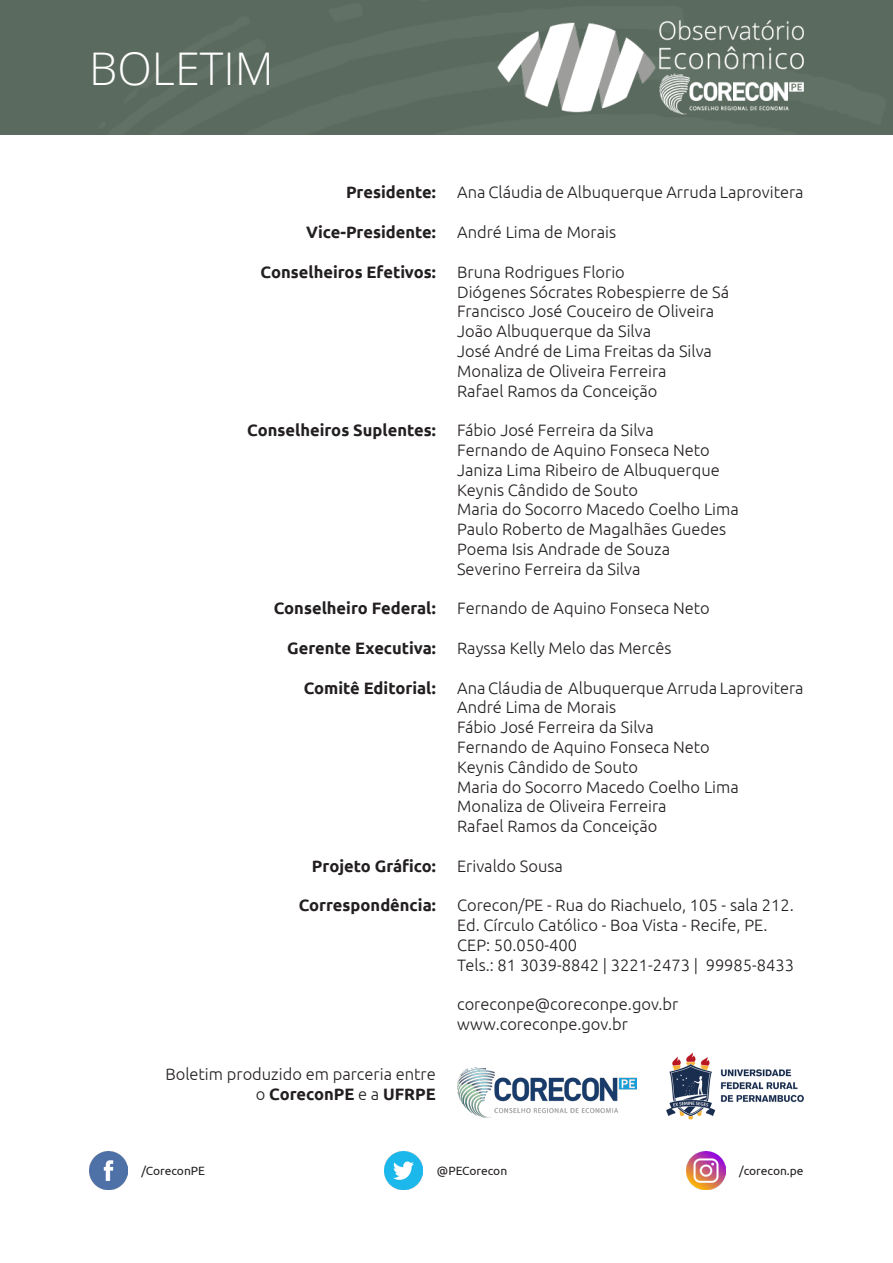
<style>
.page{position:relative;width:893px;height:1263px;background:#fff}
.page>*{position:absolute;margin:0;border:0;box-sizing:border-box;transform-origin:0 0}
.t1{font:300 45px "Open Sans";color:#fff}
.t2{font:300 16.5px "Ubuntu";color:#231f20}
.t3{font:700 16.5px "Ubuntu";color:#231f20}
.t4{font:12px "Ubuntu";color:#231f20}
.s1{font-weight:300}
</style>
<div class="page">
<img style="left:385px;top:1151px;width:38px;height:38px">
<img style="left:89px;top:1151px;width:39px;height:38px">
<img style="left:687px;top:1151px;width:38px;height:38px">
<img style="left:457px;top:1067px;width:179px;height:50px">
<img style="left:666px;top:1052px;width:138px;height:68px">
<div style="left:0;top:0;width:893px;height:134px;background:#5b6a5e"></div>
<img style="left:497px;top:21px;width:307px;height:94px">
<p class="t1" style="left:89px;top:38px;width:186px">BOLETIM</p>
<p class="t3" style="left:346px;top:183px;width:91px">Presidente:</p>
<p class="t3" style="left:306px;top:222px;width:131px">Vice-Presidente:</p>
<p class="t3" style="left:261px;top:262px;width:177px">Conselheiros Efetivos:</p>
<p class="t3" style="left:247px;top:420px;width:190px">Conselheiros Suplentes:</p>
<p class="t3" style="left:274px;top:598px;width:164px">Conselheiro Federal:</p>
<p class="t3" style="left:287px;top:638px;width:150px">Gerente Executiva:</p>
<p class="t3" style="left:304px;top:678px;width:134px">Comitê Editorial:</p>
<p class="t3" style="left:312px;top:856px;width:125px">Projeto Gráfico:</p>
<p class="t3" style="left:299px;top:895px;width:139px">Correspondência:</p>
<p class="t2" style="left:165px;top:1064px;width:272px">Boletim produzido em parceria entre</p>
<p class="t3" style="left:256px;top:1084px;width:181px"><span class="s1">o</span> CoreconPE <span class="s1">e a</span> UFRPE</p>
<p class="t2" style="left:457px;top:183px;width:348px">Ana Cláudia de Albuquerque Arruda Laprovitera</p>
<p class="t2" style="left:457px;top:222px;width:160px">André Lima de Morais</p>
<p class="t2" style="left:457px;top:262px;width:169px">Bruna Rodrigues Florio</p>
<p class="t2" style="left:457px;top:282px;width:273px">Diógenes Sócrates Robespierre de Sá</p>
<p class="t2" style="left:457px;top:301px;width:259px">Francisco José Couceiro de Oliveira</p>
<p class="t2" style="left:457px;top:321px;width:195px">João Albuquerque da Silva</p>
<p class="t2" style="left:457px;top:341px;width:256px">José André de Lima Freitas da Silva</p>
<p class="t2" style="left:457px;top:361px;width:211px">Monaliza de Oliveira Ferreira</p>
<p class="t2" style="left:457px;top:381px;width:202px">Rafael Ramos da Conceição</p>
<p class="t2" style="left:457px;top:420px;width:198px">Fábio José Ferreira da Silva</p>
<p class="t2" style="left:457px;top:440px;width:254px">Fernando de Aquino Fonseca Neto</p>
<p class="t2" style="left:457px;top:460px;width:264px">Janiza Lima Ribeiro de Albuquerque</p>
<p class="t2" style="left:457px;top:480px;width:182px">Keynis Cândido de Souto</p>
<p class="t2" style="left:457px;top:499px;width:283px">Maria do Socorro Macedo Coelho Lima</p>
<p class="t2" style="left:457px;top:519px;width:271px">Paulo Roberto de Magalhães Guedes</p>
<p class="t2" style="left:457px;top:539px;width:214px">Poema Isis Andrade de Souza</p>
<p class="t2" style="left:457px;top:559px;width:185px">Severino Ferreira da Silva</p>
<p class="t2" style="left:457px;top:598px;width:254px">Fernando de Aquino Fonseca Neto</p>
<p class="t2" style="left:457px;top:638px;width:216px">Rayssa Kelly Melo das Mercês</p>
<p class="t2" style="left:457px;top:678px;width:348px">Ana Cláudia de Albuquerque Arruda Laprovitera</p>
<p class="t2" style="left:457px;top:697px;width:160px">André Lima de Morais</p>
<p class="t2" style="left:457px;top:717px;width:198px">Fábio José Ferreira da Silva</p>
<p class="t2" style="left:457px;top:737px;width:254px">Fernando de Aquino Fonseca Neto</p>
<p class="t2" style="left:457px;top:757px;width:182px">Keynis Cândido de Souto</p>
<p class="t2" style="left:457px;top:777px;width:283px">Maria do Socorro Macedo Coelho Lima</p>
<p class="t2" style="left:457px;top:796px;width:211px">Monaliza de Oliveira Ferreira</p>
<p class="t2" style="left:457px;top:816px;width:202px">Rafael Ramos da Conceição</p>
<p class="t2" style="left:457px;top:856px;width:107px">Erivaldo Sousa</p>
<p class="t2" style="left:457px;top:895px;width:338px">Corecon/PE - Rua do Riachuelo, 105 - sala 212.</p>
<p class="t2" style="left:457px;top:915px;width:312px">Ed. Círculo Católico - Boa Vista - Recife, PE.</p>
<p class="t2" style="left:457px;top:935px;width:121px">CEP: 50.050-400</p>
<p class="t2" style="left:457px;top:955px;width:338px">Tels.: 81 3039-8842 | 3221-2473 | 99985-8433</p>
<p class="t2" style="left:457px;top:994px;width:223px">coreconpe@coreconpe.gov.br</p>
<p class="t2" style="left:457px;top:1014px;width:172px">www.coreconpe.gov.br</p>
<p class="t4" style="left:142px;top:1163px;width:65px">/CoreconPE</p>
<p class="t4" style="left:437px;top:1163px;width:72px">@PECorecon</p>
<p class="t4" style="left:739px;top:1163px;width:66px">/corecon.pe</p>
</div>
